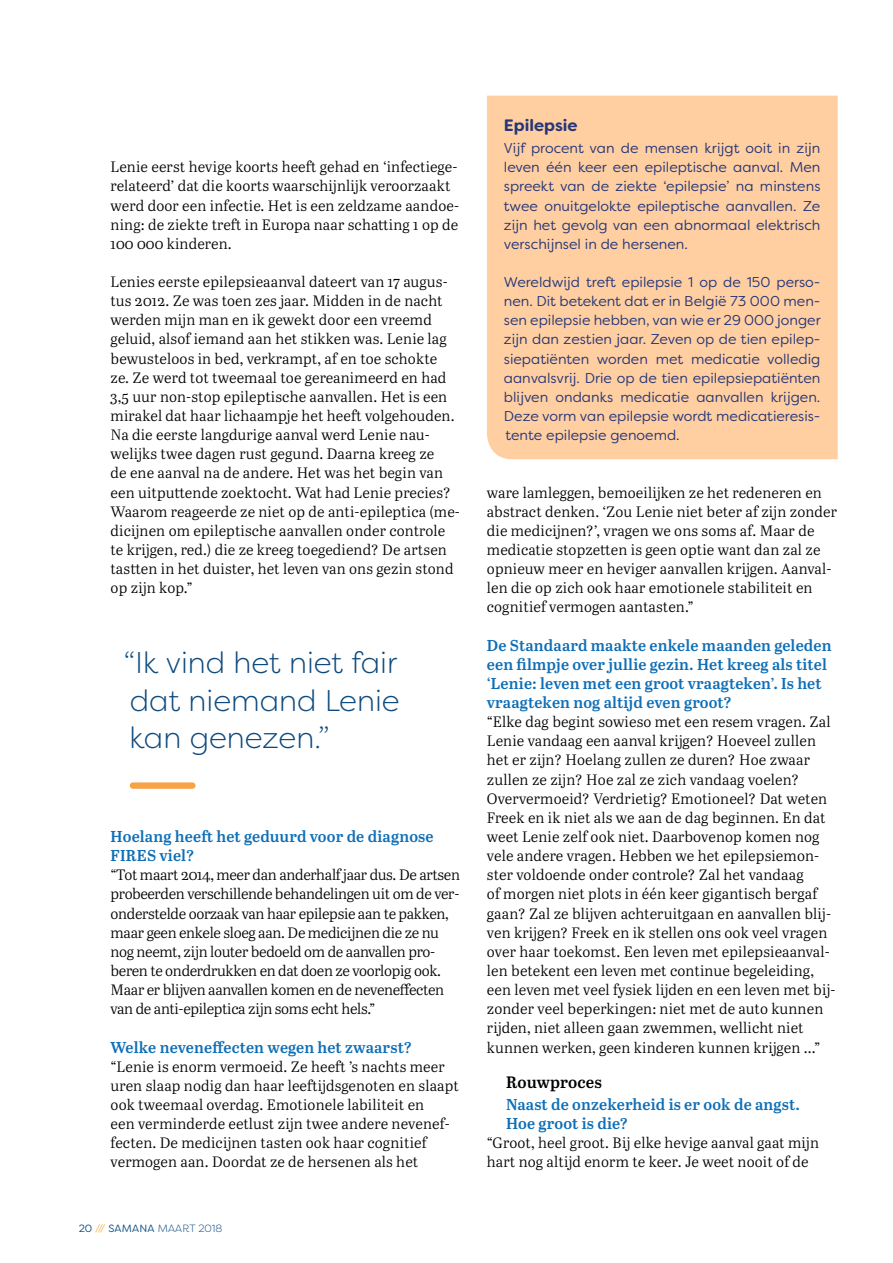
<style>
.page{position:relative;width:893px;height:1263px;background:#fff}
.page>*{position:absolute;margin:0;border:0;box-sizing:border-box;transform-origin:0 0}
.t1{font:300 30px/37.5px "Filson Soft";color:#0e4a7d;text-align:justify}
.t2{font:600 16.5px "Abril Text";letter-spacing:.01em;color:#000}
.t3{font:700 16.5px "Filson Soft";color:#263677}
.t4{font:600 15.75px/19.2px "Abril Text";letter-spacing:.01em;color:#0e6eb6}
.t5{font:15px/19.2px "Abril Text Lt";letter-spacing:.01em;color:#000}
.t6{font:15px/19.2px "Abril Text Lt";letter-spacing:-.02em;color:#000}
.t7{font:14.25px/19.2px "Filson Soft";color:#263677;text-align:justify}
.t8{font:300 10.5px "Filson Soft";color:#0e4a7d}
.s1{font-weight:400}
.s2{color:#f39200}
</style>
<div class="page">
<svg style="left:133px;top:782px;width:63px;height:7px"></svg>
<div style="left:487px;top:96px;width:351px;height:363px;background:#ffcfa1"></div>
<p class="t5" style="left:111px;top:157px;width:350px">Lenie eerst hevige koorts heeft gehad en ‘infectiege&shy;relateerd’ dat die koorts waarschijnlijk veroorzaakt werd door een infectie. Het is een zeldzame aandoe&shy;ning: de ziekte treft in Europa naar schatting 1 op de 100 000 kinderen.</p>
<p class="t5" style="left:111px;top:271px;width:351px">Lenies eerste epilepsieaanval dateert van 17 augus&shy;tus 2012. Ze was toen zes jaar. Midden in de nacht werden mijn man en ik gewekt door een vreemd geluid, alsof iemand aan het stikken was. Lenie lag bewusteloos in bed, verkrampt, af en toe schokte<br>ze. Ze werd tot tweemaal toe gereanimeerd en had 3,5 uur non-stop epileptische aanvallen. Het is een mirakel dat haar lichaampje het heeft volgehouden.<br>Na die eerste langdurige aanval werd Lenie nau&shy;welijks twee dagen rust gegund. Daarna kreeg ze<br>de ene aanval na de andere. Het was het begin van een uitputtende zoektocht. Wat had Lenie precies?<br>Waarom reageerde ze niet op de anti-epileptica (me&shy;dicijnen om epileptische aanvallen onder controle te krijgen, red.) die ze kreeg toegediend? De artsen tastten in het duister, het leven van ons gezin stond op zijn kop.”</p>
<h1 class="t1" style="left:124px;top:644px;width:277px">“Ik vind het niet fair dat niemand Lenie kan genezen.”</h1>
<p class="t4" style="left:111px;top:826px;width:325px">Hoelang heeft het geduurd voor de diagnose<br>FIRES viel?</p>
<p class="t6" style="left:111px;top:865px;width:351px">“Tot maart 2014, meer dan anderhalf jaar dus. De artsen probeerden verschillende behandelingen uit om de ver&shy;onderstelde oorzaak van haar epilepsie aan te pakken, maar geen enkele sloeg aan. De medicijnen die ze nu nog neemt, zijn louter bedoeld om de aanvallen pro&shy;beren te onderdrukken en dat doen ze voorlopig ook.<br>Maar er blijven aanvallen komen en de neveneffecten van de anti-epileptica zijn soms echt hels.”</p>
<p class="t4" style="left:111px;top:1036px;width:303px">Welke neveneffecten wegen het zwaarst?</p>
<p class="t5" style="left:111px;top:1056px;width:350px">“Lenie is enorm vermoeid. Ze heeft ’s nachts meer uren slaap nodig dan haar leeftijdsgenoten en slaapt ook tweemaal overdag. Emotionele labiliteit en<br>een verminderde eetlust zijn twee andere nevenef&shy;fecten. De medicijnen tasten ook haar cognitief vermogen aan. Doordat ze de hersenen als het</p>
<p class="t8" style="left:79px;top:1222px;width:145px"><span class="s1">20</span> <span class="s2">///</span> <span class="s1">SAMANA</span> MAART 2018</p>
<p class="t3" style="left:504px;top:115px;width:75px">Epilepsie</p>
<p class="t7" style="left:504px;top:138px;width:318px">Vijf procent van de mensen krijgt ooit in zijn leven één keer een epileptische aanval. Men spreekt van de ziekte ‘epilepsie’ na minstens twee onuitgelokte epileptische aanvallen. Ze zijn het gevolg van een abnormaal elektrisch verschijnsel in de hersenen.</p>
<p class="t7" style="left:504px;top:272px;width:318px">Wereldwijd treft epilepsie 1 op de 150 perso&shy;nen. Dit betekent dat er in België 73 000 men&shy;sen epilepsie hebben, van wie er 29 000 jonger zijn dan zestien jaar. Zeven op de tien epilep&shy;siepatiënten worden met medicatie volledig aanvalsvrij. Drie op de tien epilepsiepatiënten blijven ondanks medicatie aanvallen krijgen.<br>Deze vorm van epilepsie wordt medicatieresis&shy;tente epilepsie genoemd.</p>
<p class="t5" style="left:487px;top:482px;width:352px">ware lamleggen, bemoeilijken ze het redeneren en abstract denken. ‘Zou Lenie niet beter af zijn zonder die medicijnen?’, vragen we ons soms af. Maar de medicatie stopzetten is geen optie want dan zal ze opnieuw meer en heviger aanvallen krijgen. Aanval&shy;len die op zich ook haar emotionele stabiliteit en cognitief vermogen aantasten.”</p>
<p class="t4" style="left:487px;top:635px;width:346px">De Standaard maakte enkele maanden geleden een filmpje over jullie gezin. Het kreeg als titel ‘Lenie: leven met een groot vraagteken’. Is het vraagteken nog altijd even groot?</p>
<p class="t5" style="left:487px;top:712px;width:350px">“Elke dag begint sowieso met een resem vragen. Zal Lenie vandaag een aanval krijgen? Hoeveel zullen het er zijn? Hoelang zullen ze duren? Hoe zwaar zullen ze zijn? Hoe zal ze zich vandaag voelen?<br>Oververmoeid? Verdrietig? Emotioneel? Dat weten Freek en ik niet als we aan de dag beginnen. En dat weet Lenie zelf ook niet. Daarbovenop komen nog vele andere vragen. Hebben we het epilepsiemon&shy;ster voldoende onder controle? Zal het vandaag<br>of morgen niet plots in één keer gigantisch bergaf gaan? Zal ze blijven achteruitgaan en aanvallen blij&shy;ven krijgen? Freek en ik stellen ons ook veel vragen over haar toekomst. Een leven met epilepsieaanval&shy;len betekent een leven met continue begeleiding, een leven met veel fysiek lijden en een leven met bij&shy;zonder veel beperkingen: niet met de auto kunnen rijden, niet alleen gaan zwemmen, wellicht niet kunnen werken, geen kinderen kunnen krijgen …”</p>
<p class="t2" style="left:506px;top:1070px;width:97px">Rouwproces</p>
<p class="t4" style="left:506px;top:1094px;width:296px">Naast de onzekerheid is er ook de angst.<br>Hoe groot is die?</p>
<p class="t5" style="left:487px;top:1132px;width:334px">“Groot, heel groot. Bij elke hevige aanval gaat mijn hart nog altijd enorm te keer. Je weet nooit of de</p>
</div>
